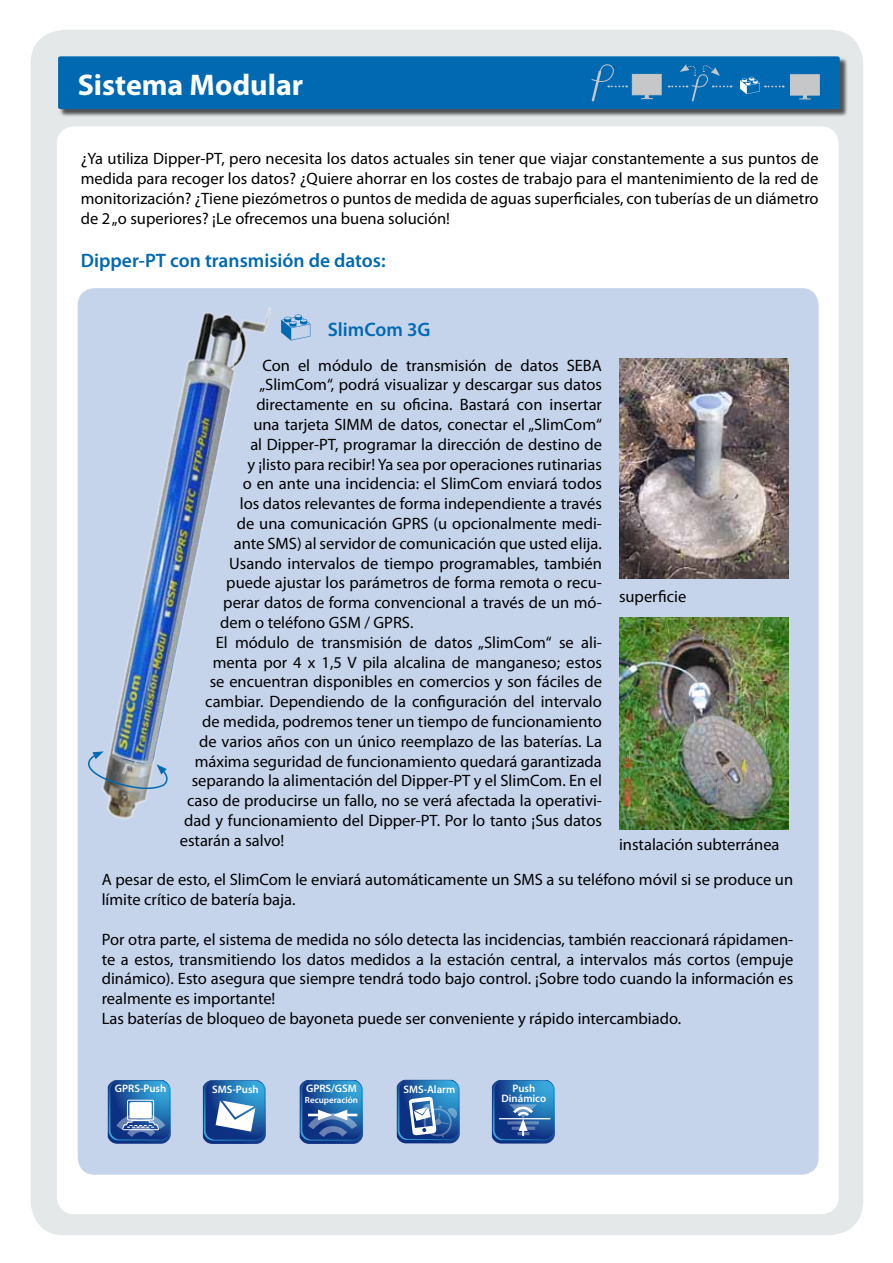
<style>
.page{position:relative;width:893px;height:1263px;background:#fff}
.page>*{position:absolute;margin:0;border:0;box-sizing:border-box;transform-origin:0 0}
.t1{font:700 30px "Myriad Pro";color:#fff}
.t2{font:600 19.5px "Myriad Pro";color:#0069b2}
.t3{font:16.5px/19.8px "Myriad Pro";color:#000}
.t4{font:600 10.95px "Myriad Pro";color:#fff}
.t5{font:600 10.8px/10.2px "Myriad Pro";color:#fff;text-align:center}
.t6{font:600 9px "Myriad Pro";color:#fff}
</style>
<div class="page">
<div style="left:31px;top:30px;width:832px;height:1205px;background:#e4e8e9;border-radius:34px"></div>
<div style="left:57px;top:126px;width:781px;height:1088px;background:#fff;border-radius:17px"></div>
<div style="left:78px;top:288px;width:741px;height:887px;background:#c6d4eb;border-radius:17px"></div>
<div style="left:59px;top:57px;width:789px;height:60px;background:#000;opacity:.65"></div>
<svg style="left:58px;top:56px;width:782px;height:53px;background:#0a6eb3"></svg>
<img style="left:30px;top:288px;width:281px;height:540px">
<img style="left:111px;top:379px;width:119px;height:385px">
<img style="left:619px;top:358px;width:169px;height:221px">
<img style="left:619px;top:618px;width:169px;height:211px">
<svg style="left:300px;top:1080px;width:63px;height:64px;background:#336dac"></svg>
<svg style="left:203px;top:1080px;width:63px;height:64px;background:#4e80b7"></svg>
<svg style="left:397px;top:1080px;width:63px;height:63px;background:#4279b3"></svg>
<svg style="left:108px;top:1080px;width:63px;height:64px;background:#467ab3"></svg>
<svg style="left:492px;top:1080px;width:63px;height:63px;background:#306baa"></svg>
<img style="left:75px;top:751px;width:97px;height:44px">
<h1 class="t1" style="left:78px;top:65px;width:227px">Sistema Modular</h1>
<p class="t3" style="left:81px;top:149px;width:739px;text-align:justify">¿Ya utiliza Dipper-PT, pero necesita los datos actuales sin tener que viajar constantemente a sus puntos de medida para recoger los datos? ¿Quiere ahorrar en los costes de trabajo para el mantenimiento de la red de monitorización? ¿Tiene piezómetros o puntos de medida de aguas superficiales, con tuberías de un diámetro de 2 „o superiores? ¡Le ofrecemos una buena solución!</p>
<p class="t2" style="left:81px;top:248px;width:306px">Dipper-PT con transmisión de datos:</p>
<p class="t2" style="left:328px;top:317px;width:104px">SlimCom 3G</p>
<p class="t3" style="left:262px;top:355px;width:341px">Con el módulo de transmisión de datos SEBA</p>
<p class="t3" style="left:259px;top:375px;width:344px">„SlimCom“, podrá visualizar y descargar sus datos</p>
<p class="t3" style="left:256px;top:394px;width:347px">directamente en su oficina. Bastará con insertar</p>
<p class="t3" style="left:253px;top:414px;width:350px">una tarjeta SIMM de datos, conectar el „SlimCom“</p>
<p class="t3" style="left:250px;top:434px;width:353px">al Dipper-PT, programar la dirección de destino de</p>
<p class="t3" style="left:247px;top:454px;width:356px">y ¡listo para recibir! Ya sea por operaciones rutinarias</p>
<p class="t3" style="left:243px;top:474px;width:361px">o en ante una incidencia: el SlimCom enviará todos</p>
<p class="t3" style="left:240px;top:493px;width:364px">los datos relevantes de forma independiente a través</p>
<p class="t3" style="left:237px;top:513px;width:367px">de una comunicación GPRS (u opcionalmente medi-</p>
<p class="t3" style="left:234px;top:533px;width:370px">ante SMS) al servidor de comunicación que usted elija.</p>
<p class="t3" style="left:229px;top:553px;width:374px">Usando intervalos de tiempo programables, también</p>
<p class="t3" style="left:226px;top:573px;width:377px">puede ajustar los parámetros de forma remota o recu-</p>
<p class="t3" style="left:223px;top:592px;width:380px">perar datos de forma convencional a través de un mó-</p>
<p class="t3" style="left:220px;top:612px;width:195px">dem o teléfono GSM / GPRS.</p>
<p class="t3" style="left:216px;top:632px;width:388px">El módulo de transmisión de datos „SlimCom“ se ali-</p>
<p class="t3" style="left:213px;top:652px;width:391px">menta por 4 x 1,5 V pila alcalina de manganeso; estos</p>
<p class="t3" style="left:210px;top:672px;width:394px">se encuentran disponibles en comercios y son fáciles de</p>
<p class="t3" style="left:205px;top:691px;width:398px">cambiar. Dependiendo de la configuración del intervalo</p>
<p class="t3" style="left:202px;top:711px;width:401px">de medida, podremos tener un tiempo de funcionamiento</p>
<p class="t3" style="left:199px;top:731px;width:404px">de varios años con un único reemplazo de las baterías. La</p>
<p class="t3" style="left:195px;top:751px;width:409px">máxima seguridad de funcionamiento quedará garantizada</p>
<p class="t3" style="left:192px;top:771px;width:412px">separando la alimentación del Dipper-PT y el SlimCom. En el</p>
<p class="t3" style="left:187px;top:790px;width:416px">caso de producirse un fallo, no se verá afectada la operativi-</p>
<p class="t3" style="left:184px;top:810px;width:419px">dad y funcionamiento del Dipper-PT. Por lo tanto ¡Sus datos</p>
<p class="t3" style="left:180px;top:830px;width:106px">estarán a salvo!</p>
<p class="t3" style="left:102px;top:870px;width:693px">A pesar de esto, el SlimCom le enviará automáticamente un SMS a su teléfono móvil si se produce un límite crítico de batería baja.</p>
<p class="t3" style="left:102px;top:929px;width:693px">Por otra parte, el sistema de medida no sólo detecta las incidencias, también reaccionará rápidamen&shy;te a estos, transmitiendo los datos medidos a la estación central, a intervalos más cortos (empuje dinámico). Esto asegura que siempre tendrá todo bajo control. ¡Sobre todo cuando la información es realmente es importante!<br>Las baterías de bloqueo de bayoneta puede ser conveniente y rápido intercambiado.</p>
<p class="t3" style="left:619px;top:586px;width:69px">superficie</p>
<p class="t3" style="left:619px;top:834px;width:162px">instalación subterránea</p>
<p class="t5" style="left:115px;top:1083px;width:53px">GPRS-Push</p>
<p class="t5" style="left:212px;top:1084px;width:48px">SMS-Push</p>
<p class="t5" style="left:403px;top:1084px;width:53px">SMS-Alarm</p>
<p class="t5" style="left:501px;top:1083px;width:46px">Push<br>Dinámico</p>
<p class="t4" style="left:306px;top:1081px;width:52px">GPRS/GSM</p>
<p class="t6" style="left:305px;top:1094px;width:55px">Recuperación</p>
</div>
